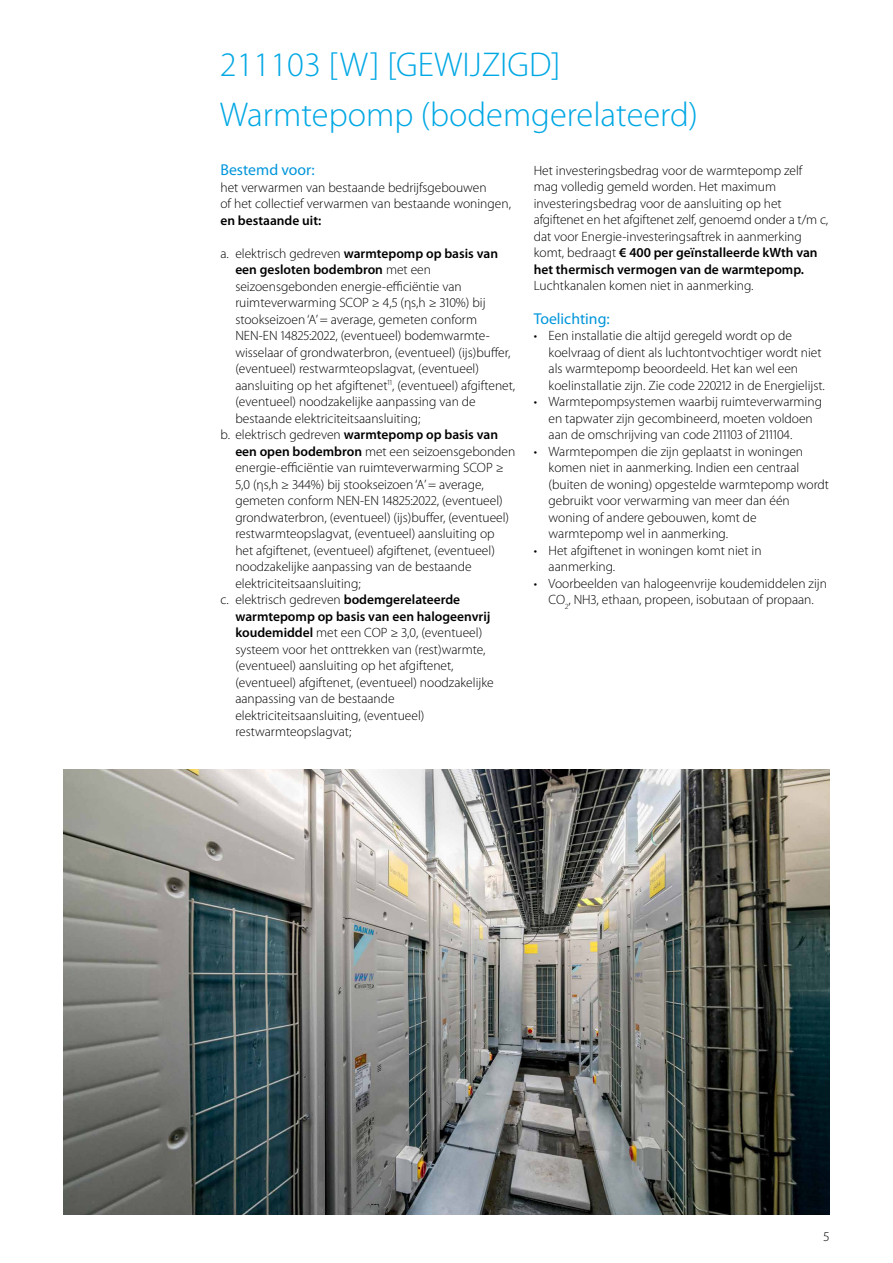
<style>
.page{position:relative;width:893px;height:1263px;background:#fff}
.page>*{position:absolute;margin:0;border:0;box-sizing:border-box;transform-origin:0 0}
.t1{font:300 34.5px/49.5px "Myriad Pro";color:#00a8e4}
.t2{font:15.75px "Myriad Pro";color:#0095db}
.t3{font:300 13.5px/16.5px "Myriad Pro";color:#000}
.t4{font:600 13.5px "Myriad Pro";color:#000}
.s1{font-weight:600}
.s2{font-weight:300}
</style>
<div class="page">
<img style="left:64px;top:769px;width:766px;height:446px">
<h1 class="t1" style="left:220px;top:39px;width:480px">211103 [W] [GEWIJZIGD]<br>Warmtepomp (bodemgerelateerd)</h1>
<p class="t2" style="left:220px;top:160px;width:96px">Bestemd voor:</p>
<p class="t3" style="left:220px;top:179px;width:292px">het verwarmen van bestaande bedrijfsgebouwen<br>of het collectief verwarmen van bestaande woningen,</p>
<p class="t4" style="left:220px;top:211px;width:102px">en bestaande uit:</p>
<p class="t3" style="left:220px;top:245px;width:279px">a. elektrisch gedreven <span class="s1">warmtepomp op basis van</span></p>
<p class="t4" style="left:235px;top:261px;width:197px">een gesloten bodembron <span class="s2">met een</span></p>
<p class="t3" style="left:235px;top:278px;width:228px">seizoensgebonden energie-efficiëntie van</p>
<p class="t3" style="left:235px;top:294px;width:252px">ruimteverwarming SCOP ≥ 4,5 (ηs,h ≥ 310%) bij</p>
<p class="t3" style="left:235px;top:311px;width:243px">stookseizoen ‘A’ = average, gemeten conform</p>
<p class="t3" style="left:235px;top:327px;width:255px">NEN-EN 14825:2022, (eventueel) bodemwarmte-</p>
<p class="t3" style="left:235px;top:344px;width:277px">wisselaar of grondwaterbron, (eventueel) (ijs)buffer,</p>
<p class="t3" style="left:235px;top:360px;width:245px">(eventueel) restwarmteopslagvat, (eventueel)</p>
<p class="t3" style="left:235px;top:377px;width:281px">aansluiting op het afgiftenet<sup>11</sup>, (eventueel) afgiftenet,</p>
<p class="t3" style="left:235px;top:393px;width:242px">(eventueel) noodzakelijke aanpassing van de</p>
<p class="t3" style="left:235px;top:410px;width:187px">bestaande elektriciteitsaansluiting;</p>
<p class="t3" style="left:220px;top:426px;width:279px">b. elektrisch gedreven <span class="s1">warmtepomp op basis van</span></p>
<p class="t3" style="left:235px;top:443px;width:282px"><span class="s1">een open bodembron</span> met een seizoensgebonden</p>
<p class="t3" style="left:235px;top:459px;width:270px">energie-efficiëntie van ruimteverwarming SCOP ≥</p>
<p class="t3" style="left:235px;top:476px;width:250px">5,0 (ηs,h ≥ 344%) bij stookseizoen ‘A’ = average,</p>
<p class="t3" style="left:235px;top:492px;width:269px">gemeten conform NEN-EN 14825:2022, (eventueel)</p>
<p class="t3" style="left:235px;top:509px;width:275px">grondwaterbron, (eventueel) (ijs)buffer, (eventueel)</p>
<p class="t3" style="left:235px;top:525px;width:261px">restwarmteopslagvat, (eventueel) aansluiting op</p>
<p class="t3" style="left:235px;top:542px;width:261px">het afgiftenet, (eventueel) afgiftenet, (eventueel)</p>
<p class="t3" style="left:235px;top:558px;width:238px">noodzakelijke aanpassing van de bestaande</p>
<p class="t3" style="left:235px;top:575px;width:127px">elektriciteitsaansluiting;</p>
<p class="t3" style="left:220px;top:591px;width:241px">c. elektrisch gedreven <span class="s1">bodemgerelateerde</span></p>
<p class="t4" style="left:235px;top:607px;width:257px">warmtepomp op basis van een halogeenvrij</p>
<p class="t3" style="left:235px;top:624px;width:248px"><span class="s1">koudemiddel</span> met een COP ≥ 3,0, (eventueel)</p>
<p class="t3" style="left:235px;top:641px;width:252px">systeem voor het onttrekken van (rest)warmte,</p>
<p class="t3" style="left:235px;top:657px;width:220px">(eventueel) aansluiting op het afgiftenet,</p>
<p class="t3" style="left:235px;top:674px;width:260px">(eventueel) afgiftenet, (eventueel) noodzakelijke</p>
<p class="t3" style="left:235px;top:690px;width:161px">aanpassing van de bestaande</p>
<p class="t3" style="left:235px;top:707px;width:191px">elektriciteitsaansluiting, (eventueel)</p>
<p class="t3" style="left:235px;top:723px;width:118px">restwarmteopslagvat;</p>
<p class="t3" style="left:534px;top:162px;width:296px">Het investeringsbedrag voor de warmtepomp zelf mag volledig gemeld worden. Het maximum investeringsbedrag voor de aansluiting op het afgiftenet en het afgiftenet zelf, genoemd onder a t/m c, dat voor Energie-investeringsaftrek in aanmerking komt, bedraagt <span class="s1">€ 400 per geïnstalleerde kWth van het thermisch vermogen van de warmtepomp.</span></p>
<p class="t3" style="left:534px;top:278px;width:221px">Luchtkanalen komen niet in aanmerking.</p>
<p class="t2" style="left:534px;top:309px;width:78px">Toelichting:</p>
<p class="t3" style="left:548px;top:327px;width:278px;text-indent:-15px">• Een installatie die altijd geregeld wordt op de koelvraag of dient als luchtontvochtiger wordt niet als warmtepomp beoordeeld. Het kan wel een koelinstallatie zijn. Zie code 220212 in de Energielijst.</p>
<p class="t3" style="left:548px;top:393px;width:275px;text-indent:-15px">• Warmtepompsystemen waarbij ruimteverwarming en tapwater zijn gecombineerd, moeten voldoen aan de omschrijving van code 211103 of 211104.</p>
<p class="t3" style="left:548px;top:443px;width:282px;text-indent:-15px">• Warmtepompen die zijn geplaatst in woningen komen niet in aanmerking. Indien een centraal (buiten de woning) opgestelde warmtepomp wordt gebruikt voor verwarming van meer dan één woning of andere gebouwen, komt de warmtepomp wel in aanmerking.</p>
<p class="t3" style="left:548px;top:542px;width:215px;text-indent:-15px">• Het afgiftenet in woningen komt niet in aanmerking.</p>
<p class="t3" style="left:534px;top:575px;width:295px;text-align:center">• Voorbeelden van halogeenvrije koudemiddelen zijn<br>CO<sub>2</sub>, NH3, ethaan, propeen, isobutaan of propaan.</p>
<p class="t3" style="left:823px;top:1228px;width:7px">5</p>
</div>
